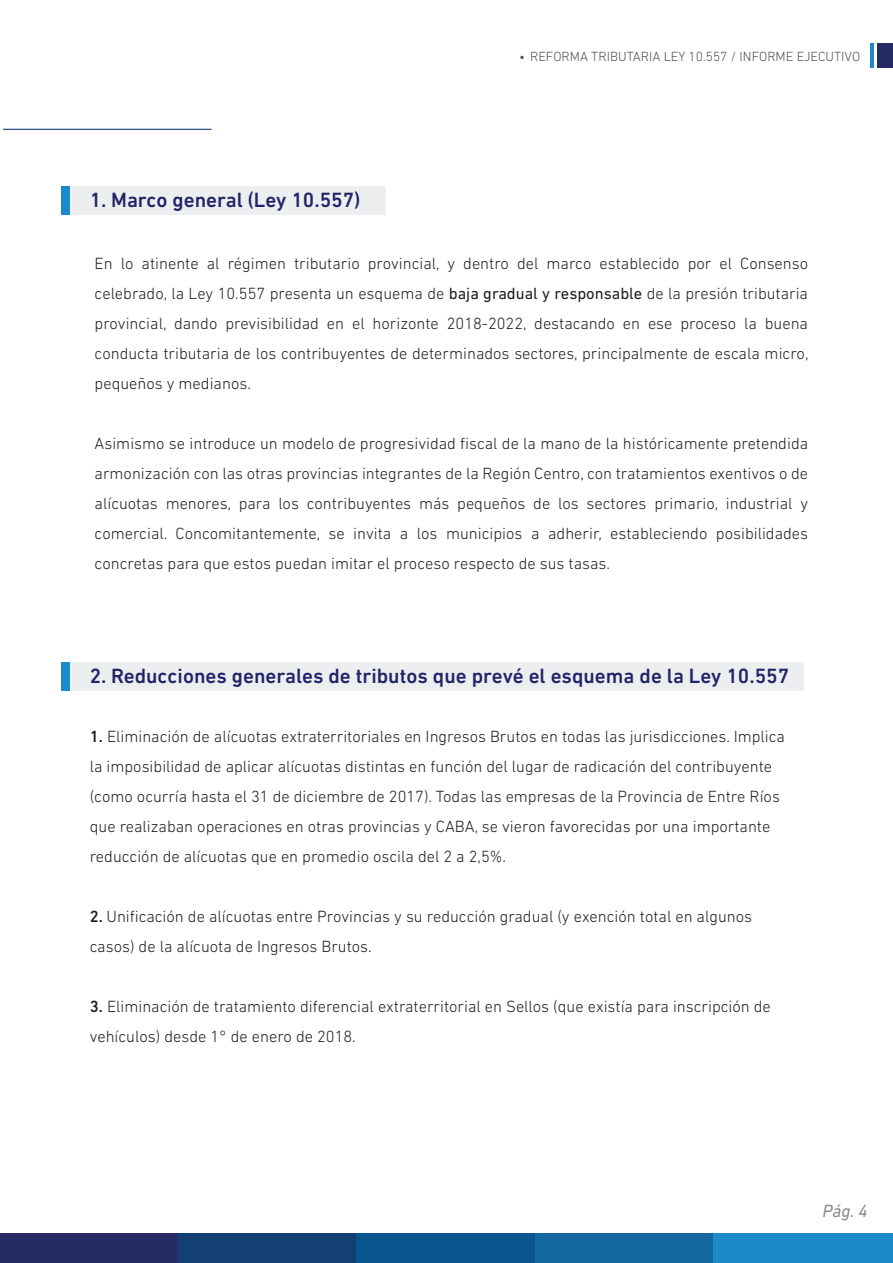
<style>
.page{position:relative;width:893px;height:1263px;background:#fff}
.page>*{position:absolute;margin:0;border:0;box-sizing:border-box;transform-origin:0 0}
.t1{font:500 21px "DIN Next LT Pro";color:#232368}
.t2{font:italic 18px "DIN Next LT Pro";color:#8a8889}
.t3{font:300 16.5px/30px "DIN Next LT Pro";color:#231f20}
.t4{font:300 13.5px "DIN Next LT Pro";color:#535453}
.s1{font-weight:400}
.s2{font-weight:500}
</style>
<div class="page">
<div style="left:61px;top:186px;width:325px;height:29px;background:#eceeef"></div>
<div style="left:61px;top:186px;width:8px;height:29px;background:#1b8acb"></div>
<div style="left:61px;top:662px;width:742px;height:28px;background:#eceeef"></div>
<div style="left:61px;top:662px;width:8px;height:28px;background:#1b8acb"></div>
<div style="left:0;top:1234px;width:179px;height:29px;background:#262a65"></div>
<div style="left:178px;top:1234px;width:180px;height:29px;background:#124073"></div>
<div style="left:357px;top:1234px;width:179px;height:29px;background:#09558d"></div>
<div style="left:535px;top:1234px;width:180px;height:29px;background:#14679f"></div>
<div style="left:713px;top:1234px;width:180px;height:29px;background:#1b8acb"></div>
<hr style="left:3px;top:129px;width:209px;height:1px;background:#124073">
<div style="left:878px;top:43px;width:15px;height:24px;background:#262a65"></div>
<hr style="left:871px;top:43px;width:3px;height:24px;background:#1b8acb">
<svg style="left:520px;top:56px;width:4px;height:3px"></svg>
<p class="t1" style="left:90px;top:188px;width:272px">1. Marco general (Ley 10.557)</p>
<p class="t4" style="left:530px;top:49px;width:332px">REFORMA TRIBUTARIA LEY 10.557 / INFORME EJECUTIVO</p>
<p class="t3" style="left:95px;top:249px;width:715px;text-align:justify">En lo atinente al régimen tributario provincial, y dentro del marco establecido por el Consenso celebrado, la Ley 10.557 presenta un esquema de <span class="s1">baja gradual y responsable</span> de la presión tributaria provincial, dando previsibilidad en el horizonte 2018-2022, destacando en ese proceso la buena conducta tributaria de los contribuyentes de determinados sectores, principalmente de escala micro, pequeños y medianos.</p>
<p class="t3" style="left:95px;top:429px;width:715px;text-align:justify">Asimismo se introduce un modelo de progresividad fiscal de la mano de la históricamente pretendida armonización con las otras provincias integrantes de la Región Centro, con tratamientos exentivos o de alícuotas menores, para los contribuyentes más pequeños de los sectores primario, industrial y comercial. Concomitantemente, se invita a los municipios a adherir, estableciendo posibilidades concretas para que estos puedan imitar el proceso respecto de sus tasas.</p>
<p class="t1" style="left:90px;top:663px;width:701px">2. Reducciones generales de tributos que prevé el esquema de la Ley 10.557</p>
<p class="t3" style="left:90px;top:721px;width:697px"><span class="s2">1.</span> Eliminación de alícuotas extraterritoriales en Ingresos Brutos en todas las jurisdicciones. Implica la imposibilidad de aplicar alícuotas distintas en función del lugar de radicación del contribuyente (como ocurría hasta el 31 de diciembre de 2017). Todas las empresas de la Provincia de Entre Ríos que realizaban operaciones en otras provincias y CABA, se vieron favorecidas por una importante reducción de alícuotas que en promedio oscila del 2 a 2,5%.</p>
<p class="t3" style="left:90px;top:901px;width:664px"><span class="s2">2.</span> Unificación de alícuotas entre Provincias y su reducción gradual (y exención total en algunos casos) de la alícuota de Ingresos Brutos.</p>
<p class="t3" style="left:90px;top:991px;width:683px"><span class="s2">3.</span> Eliminación de tratamiento diferencial extraterritorial en Sellos (que existía para inscripción de vehículos) desde 1° de enero de 2018.</p>
<p class="t2" style="left:822px;top:1200px;width:47px">Pág. 4</p>
</div>
